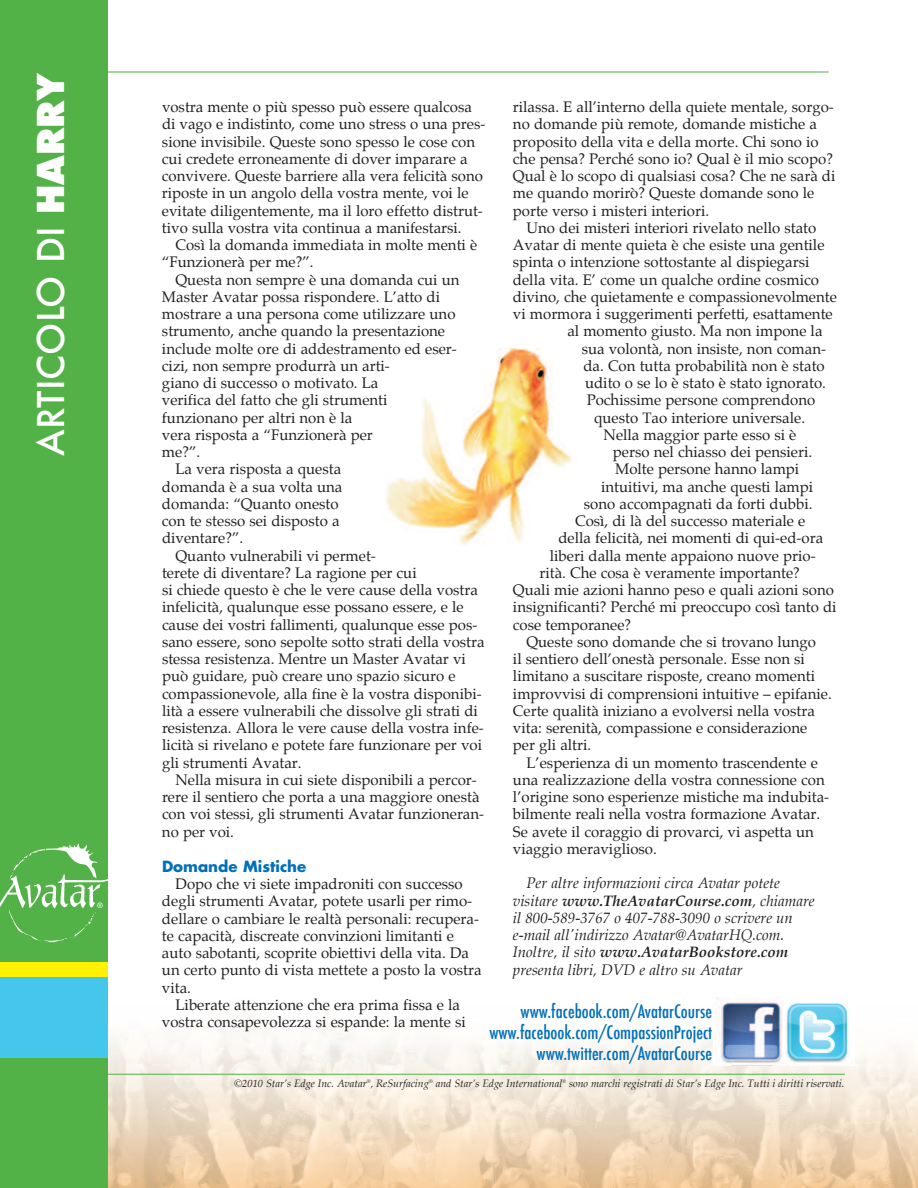
<style>
.page{position:relative;width:918px;height:1188px;background:#fff}
.page>*{position:absolute;margin:0;border:0;box-sizing:border-box;transform-origin:0 0}
.t1{font:500 36px "Futura";color:#fff}
.t2{font:500 condensed 18px/21px "Futura";color:#006fba;text-align:right}
.t3{font:15px/17.2px "Palatino";color:#231f20}
.t4{font:italic 15px/17.2px "Palatino";color:#231f20}
.t5{font:700 15px "Futura";color:#006fba}
.t6{font:italic 10.5px "Palatino";color:#231f20}
.s1{font-weight:800}
.s2{font-weight:700}
</style>
<div class="page">
<img style="left:108px;top:1019px;width:810px;height:169px">
<hr style="left:101px;top:1074px;width:744px;height:1px;background:#53b247">
<div style="left:0;top:0;width:108px;height:1188px;background:#53b247"></div>
<div style="left:0;top:977px;width:108px;height:81px;background:#45c7ec"></div>
<div style="left:0;top:962px;width:108px;height:15px;background:#fff101"></div>
<svg style="left:0;top:844px;width:108px;height:99px"></svg>
<img style="left:714px;top:997px;width:140px;height:68px">
<hr style="left:71px;top:72px;width:758px;height:1px;background:#53b247">
<img style="left:386px;top:347px;width:186px;height:198px">
<h1 class="t1" style="left:27px;top:456px;width:384px;rotate:-90deg">Articolo di <span class="s1">HARRY</span></h1>
<p class="t3" style="left:162px;top:100px;width:325px">vostra mente o più spesso può essere qualcosa di vago e indistinto, come uno stress o una pres&shy;sione invisibile. Queste sono spesso le cose con cui credete erroneamente di dover imparare a convivere. Queste barriere alla vera felicità sono riposte in un angolo della vostra mente, voi le evitate diligentemente, ma il loro effetto distrut&shy;tivo sulla vostra vita continua a manifestarsi.</p>
<p class="t3" style="left:162px;top:238px;width:317px;text-indent:14px">Così la domanda immediata in molte menti è “Funzionerà per me?”.</p>
<p class="t3" style="left:175px;top:272px;width:285px">Questa non sempre è una domanda cui un</p>
<p class="t3" style="left:162px;top:289px;width:280px">Master Avatar possa rispondere. L’atto di</p>
<p class="t3" style="left:162px;top:307px;width:295px">mostrare a una persona come utilizzare uno</p>
<p class="t3" style="left:162px;top:324px;width:285px">strumento, anche quando la presentazione</p>
<p class="t3" style="left:162px;top:341px;width:296px">include molte ore di addestramento ed eser-</p>
<p class="t3" style="left:162px;top:358px;width:229px">cizi, non sempre produrrà un arti-</p>
<p class="t3" style="left:162px;top:376px;width:218px">giano di successo o motivato. La</p>
<p class="t3" style="left:162px;top:393px;width:227px">verifica del fatto che gli strumenti</p>
<p class="t3" style="left:162px;top:410px;width:192px">funzionano per altri non è la</p>
<p class="t3" style="left:162px;top:427px;width:212px">vera risposta a “Funzionerà per</p>
<p class="t3" style="left:162px;top:445px;width:40px">me?”.</p>
<p class="t3" style="left:175px;top:462px;width:167px">La vera risposta a questa</p>
<p class="t3" style="left:162px;top:479px;width:182px">domanda è a sua volta una</p>
<p class="t3" style="left:162px;top:496px;width:178px">domanda: “Quanto onesto</p>
<p class="t3" style="left:162px;top:514px;width:179px">con te stesso sei disposto a</p>
<p class="t3" style="left:162px;top:531px;width:83px">diventare?”.</p>
<p class="t3" style="left:176px;top:548px;width:202px">Quanto vulnerabili vi permet-</p>
<p class="t3" style="left:162px;top:565px;width:256px">terete di diventare? La ragione per cui</p>
<p class="t3" style="left:162px;top:583px;width:317px">si chiede questo è che le vere cause della vostra</p>
<p class="t3" style="left:162px;top:600px;width:303px">infelicità, qualunque esse possano essere, e le</p>
<p class="t3" style="left:162px;top:617px;width:317px">cause dei vostri fallimenti, qualunque esse pos-</p>
<p class="t3" style="left:162px;top:634px;width:324px">sano essere, sono sepolte sotto strati della vostra</p>
<p class="t3" style="left:162px;top:652px;width:305px">stessa resistenza. Mentre un Master Avatar vi</p>
<p class="t3" style="left:162px;top:669px;width:295px">può guidare, può creare uno spazio sicuro e</p>
<p class="t3" style="left:162px;top:686px;width:321px">compassionevole, alla fine è la vostra disponibi-</p>
<p class="t3" style="left:162px;top:703px;width:318px">lità a essere vulnerabili che dissolve gli strati di</p>
<p class="t3" style="left:162px;top:721px;width:323px">resistenza. Allora le vere cause della vostra infe-</p>
<p class="t3" style="left:162px;top:738px;width:322px">licità si rivelano e potete fare funzionare per voi</p>
<p class="t3" style="left:162px;top:755px;width:141px">gli strumenti Avatar.</p>
<p class="t3" style="left:176px;top:772px;width:303px">Nella misura in cui siete disponibili a percor-</p>
<p class="t3" style="left:162px;top:790px;width:319px">rere il sentiero che porta a una maggiore onestà</p>
<p class="t3" style="left:162px;top:807px;width:324px">con voi stessi, gli strumenti Avatar funzioneran-</p>
<p class="t3" style="left:162px;top:824px;width:74px">no per voi.</p>
<p class="t5" style="left:162px;top:860px;width:146px">Domande Mistiche</p>
<p class="t3" style="left:162px;top:877px;width:321px;text-indent:14px">Dopo che vi siete impadroniti con successo degli strumenti Avatar, potete usarli per rimo&shy;dellare o cambiare le realtà personali: recupera&shy;te capacità, discreate convinzioni limitanti e auto sabotanti, scoprite obiettivi della vita. Da un certo punto di vista mettete a posto la vostra vita.</p>
<p class="t3" style="left:162px;top:997px;width:305px;text-align:center">Liberate attenzione che era prima fissa e la vostra consapevolezza si espande: la mente si</p>
<p class="t3" style="left:513px;top:100px;width:324px">rilassa. E all’interno della quiete mentale, sorgo&shy;no domande più remote, domande mistiche a proposito della vita e della morte. Chi sono io che pensa? Perché sono io? Qual è il mio scopo?<br>Qual è lo scopo di qualsiasi cosa? Che ne sarà di me quando morirò? Queste domande sono le porte verso i misteri interiori.</p>
<p class="t3" style="left:526px;top:220px;width:291px">Uno dei misteri interiori rivelato nello stato</p>
<p class="t3" style="left:513px;top:238px;width:313px">Avatar di mente quieta è che esiste una gentile</p>
<p class="t3" style="left:513px;top:255px;width:298px">spinta o intenzione sottostante al dispiegarsi</p>
<p class="t3" style="left:513px;top:272px;width:307px">della vita. E’ come un qualche ordine cosmico</p>
<p class="t3" style="left:513px;top:289px;width:325px">divino, che quietamente e compassionevolmente</p>
<p class="t3" style="left:513px;top:307px;width:321px">vi mormora i suggerimenti perfetti, esattamente</p>
<p class="t3" style="left:567px;top:324px;width:257px">al momento giusto. Ma non impone la</p>
<p class="t3" style="left:582px;top:341px;width:246px">sua volontà, non insiste, non coman-</p>
<p class="t3" style="left:583px;top:358px;width:243px">da. Con tutta probabilità non è stato</p>
<p class="t3" style="left:585px;top:376px;width:242px">udito o se lo è stato è stato ignorato.</p>
<p class="t3" style="left:587px;top:393px;width:230px">Pochissime persone comprendono</p>
<p class="t3" style="left:594px;top:410px;width:212px">questo Tao interiore universale.</p>
<p class="t3" style="left:604px;top:427px;width:194px">Nella maggior parte esso si è</p>
<p class="t3" style="left:613px;top:445px;width:201px">perso nel chiasso dei pensieri.</p>
<p class="t3" style="left:615px;top:462px;width:186px">Molte persone hanno lampi</p>
<p class="t3" style="left:601px;top:479px;width:214px">intuitivi, ma anche questi lampi</p>
<p class="t3" style="left:584px;top:496px;width:230px">sono accompagnati da forti dubbi.</p>
<p class="t3" style="left:575px;top:514px;width:232px">Così, di là del successo materiale e</p>
<p class="t3" style="left:558px;top:531px;width:266px">della felicità, nei momenti di qui-ed-ora</p>
<p class="t3" style="left:550px;top:548px;width:267px">liberi dalla mente appaiono nuove prio-</p>
<p class="t3" style="left:540px;top:565px;width:262px">rità. Che cosa è veramente importante?</p>
<p class="t3" style="left:513px;top:583px;width:323px">Quali mie azioni hanno peso e quali azioni sono</p>
<p class="t3" style="left:513px;top:600px;width:325px">insignificanti? Perché mi preoccupo così tanto di</p>
<p class="t3" style="left:513px;top:617px;width:120px">cose temporanee?</p>
<p class="t3" style="left:526px;top:634px;width:291px">Queste sono domande che si trovano lungo</p>
<p class="t3" style="left:513px;top:652px;width:294px">il sentiero dell’onestà personale. Esse non si</p>
<p class="t3" style="left:513px;top:669px;width:304px">limitano a suscitare risposte, creano momenti</p>
<p class="t3" style="left:513px;top:686px;width:320px">improvvisi di comprensioni intuitive – epifanie.</p>
<p class="t3" style="left:513px;top:703px;width:303px">Certe qualità iniziano a evolversi nella vostra</p>
<p class="t3" style="left:513px;top:721px;width:296px">vita: serenità, compassione e considerazione</p>
<p class="t3" style="left:513px;top:738px;width:80px">per gli altri.</p>
<p class="t3" style="left:526px;top:755px;width:293px">L’esperienza di un momento trascendente e</p>
<p class="t3" style="left:513px;top:772px;width:313px">una realizzazione della vostra connessione con</p>
<p class="t3" style="left:513px;top:790px;width:318px">l’origine sono esperienze mistiche ma indubita-</p>
<p class="t3" style="left:513px;top:807px;width:309px">bilmente reali nella vostra formazione Avatar.</p>
<p class="t3" style="left:513px;top:824px;width:302px">Se avete il coraggio di provarci, vi aspetta un</p>
<p class="t3" style="left:513px;top:841px;width:145px">viaggio meraviglioso.</p>
<p class="t4" style="left:513px;top:876px;width:303px;text-indent:14px">Per altre informazioni circa Avatar potete visitare <span class="s2">www.TheAvatarCourse.com</span>, chiamare il 800-589-3767 o 407-788-3090 o scrivere un e-mail all'indirizzo Avatar@AvatarHQ.com.<br>Inoltre, il sito <span class="s2">www.AvatarBookstore.com </span>presenta libri, DVD e altro su Avatar</p>
<p class="t2" style="left:489px;top:1000px;width:224px">www.facebook.com/AvatarCourse www.facebook.com/CompassionProject www.twitter.com/AvatarCourse</p>
<p class="t6" style="left:234px;top:1078px;width:612px">©2010 Star’s Edge Inc. Avatar<sup>®</sup>, ReSurfacing<sup>®</sup> and Star’s Edge International<sup>®</sup> sono marchi registrati di Star’s Edge Inc. Tutti i diritti riservati.</p>
</div>
